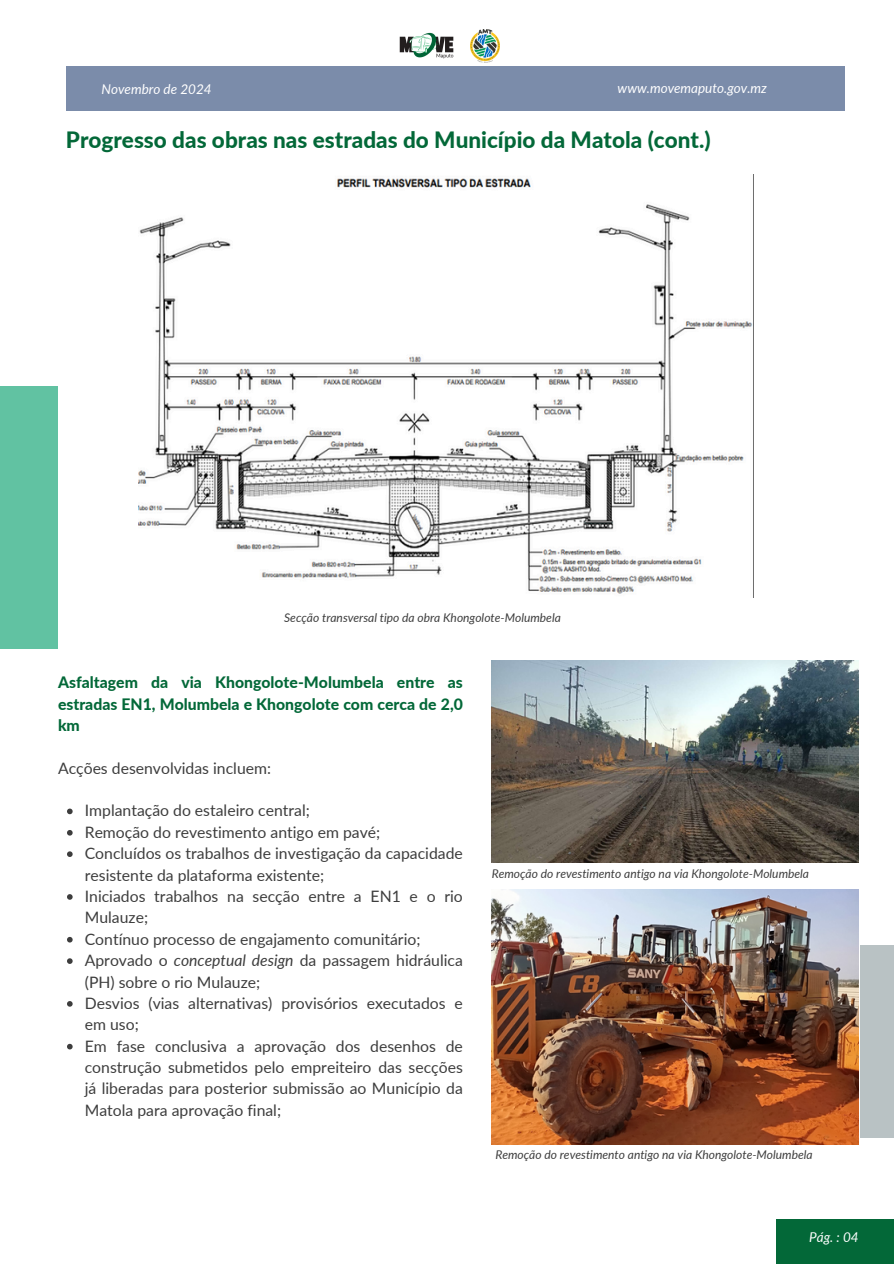
<style>
.page{position:relative;width:894px;height:1264px;background:#fff}
.page>*{position:absolute;margin:0;border:0;box-sizing:border-box;transform-origin:0 0}
.t1{font:800 22.5px "Lato";color:#036838}
.t2{font:15.75px/21.3px "Lato";color:#3d3d3d}
.t3{font:800 15.75px/21.3px "Lato";color:#036838;text-align:justify}
.t4{font:italic 13.5px "Lato";color:#fff}
.t5{font:italic 12px "Lato";color:#3d3d3d}
.s1{font-style:italic}
</style>
<div class="page">
<div style="left:0;top:386px;width:58px;height:263px;background:#61c2a2"></div>
<div style="left:860px;top:945px;width:33px;height:192px;background:#b9c2c4"></div>
<div style="left:776px;top:1219px;width:117px;height:44px;background:#036838"></div>
<div style="left:66px;top:66px;width:778px;height:45px;background:#7b8caa"></div>
<img style="left:399px;top:32px;width:55px;height:27px">
<img style="left:470px;top:29px;width:29px;height:33px">
<img style="left:491px;top:661px;width:367px;height:201px">
<img style="left:491px;top:889px;width:367px;height:255px">
<img style="left:138px;top:178px;width:615px;height:416px">
<svg style="left:67px;top:808px;width:6px;height:6px"></svg>
<svg style="left:67px;top:830px;width:6px;height:5px"></svg>
<svg style="left:67px;top:851px;width:6px;height:6px"></svg>
<svg style="left:67px;top:894px;width:6px;height:5px"></svg>
<svg style="left:67px;top:936px;width:6px;height:6px"></svg>
<svg style="left:67px;top:958px;width:6px;height:5px"></svg>
<svg style="left:67px;top:1001px;width:6px;height:5px"></svg>
<svg style="left:67px;top:1043px;width:6px;height:6px"></svg>
<p class="t4" style="left:101px;top:80px;width:112px">Novembro de 2024</p>
<p class="t4" style="left:617px;top:80px;width:151px">www.movemaputo.gov.mz</p>
<p class="t1" style="left:66px;top:126px;width:646px">Progresso das obras nas estradas do Município da Matola (cont.)</p>
<p class="t5" style="left:284px;top:610px;width:278px">Secção transversal tipo da obra Khongolote-Molumbela</p>
<p class="t3" style="left:58px;top:671px;width:406px">Asfaltagem da via Khongolote-Molumbela entre as estradas EN1, Molumbela e Khongolote com cerca de 2,0 km</p>
<p class="t2" style="left:58px;top:757px;width:214px">Acções desenvolvidas incluem:</p>
<h4 class="t2" style="left:85px;top:799px;width:226px">Implantação do estaleiro central;</h4>
<h4 class="t2" style="left:85px;top:821px;width:297px">Remoção do revestimento antigo em pavé;</h4>
<h1 class="t2" style="left:85px;top:842px;width:379px">Concluídos os trabalhos de investigação da capacidade resistente da plataforma existente;</h1>
<p class="t2" style="left:85px;top:885px;width:379px">Iniciados trabalhos na secção entre a EN1 e o rio<br>Mulauze;</p>
<p class="t2" style="left:85px;top:928px;width:337px">Contínuo processo de engajamento comunitário;</p>
<h2 class="t2" style="left:85px;top:949px;width:379px">Aprovado o <span class="s1">conceptual design</span> da passagem hidráulica (PH) sobre o rio Mulauze;</h2>
<h3 class="t2" style="left:85px;top:992px;width:379px">Desvios (vias alternativas) provisórios executados e em uso;</h3>
<p class="t2" style="left:85px;top:1034px;width:379px;text-align:justify">Em fase conclusiva a aprovação dos desenhos de construção submetidos pelo empreiteiro das secções já liberadas para posterior submissão ao Município da Matola para aprovação final;</p>
<p class="t5" style="left:491px;top:866px;width:319px">Remoção do revestimento antigo na via Khongolote-Molumbela</p>
<p class="t5" style="left:495px;top:1147px;width:319px">Remoção do revestimento antigo na via Khongolote-Molumbela</p>
<p class="t4" style="left:809px;top:1228px;width:51px">Pág. : 04</p>
</div>
